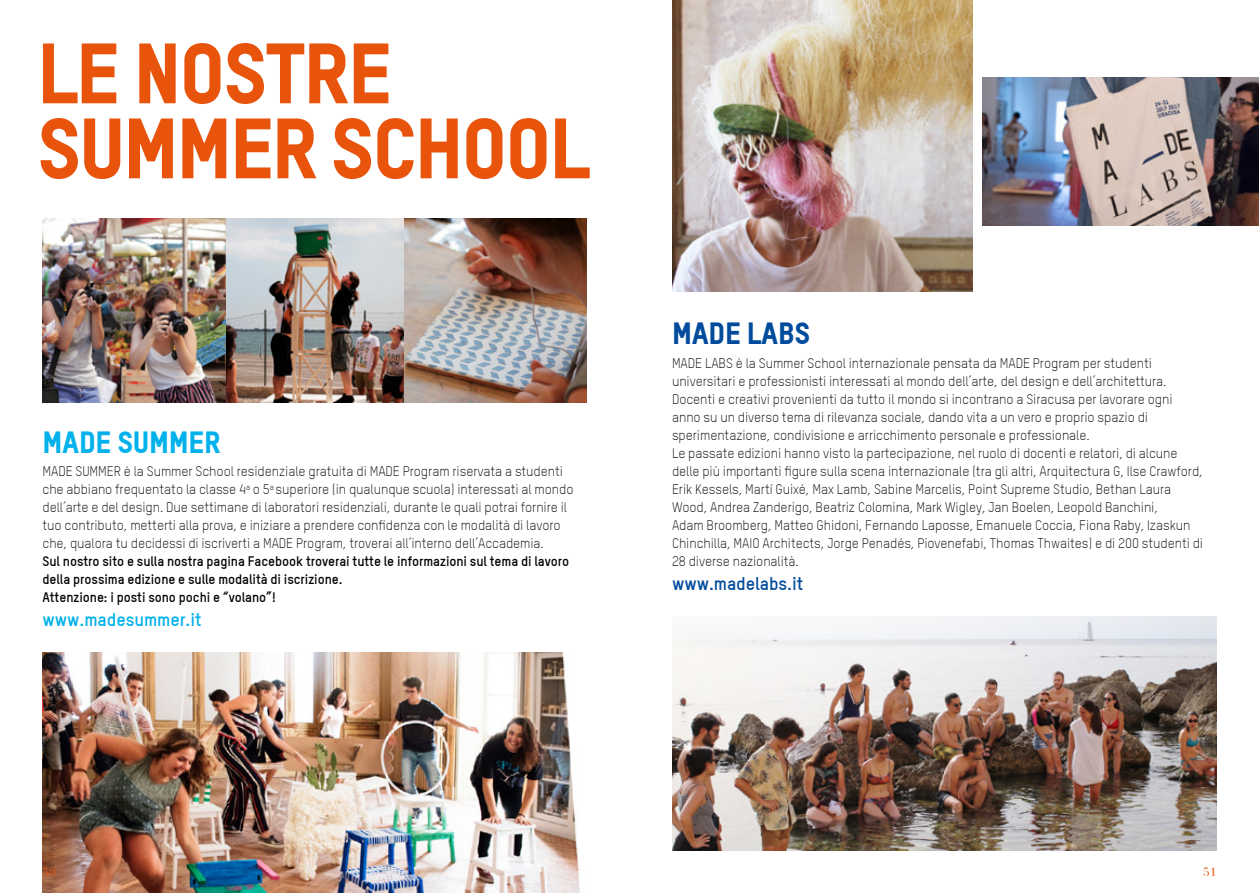
<style>
.page{position:relative;width:1259px;height:893px;background:#fff}
.page>*{position:absolute;margin:0;border:0;box-sizing:border-box;transform-origin:0 0}
.t1{font:84px/75px "TSTAR Headline";letter-spacing:-.03em;color:#e9540d}
.t2{font:30px "TSTAR Headline";letter-spacing:-.01em;color:#00b1eb}
.t3{font:30px "TSTAR Headline";letter-spacing:-.01em;color:#004b9c}
.t4{font:700 18px "TSTAR";letter-spacing:-.005em;color:#00b1eb}
.t5{font:700 18px "TSTAR";letter-spacing:-.005em;color:#004b9c}
.t6{font:300 13.5px/18px "TSTAR";letter-spacing:-.005em;color:#000}
.t7{font:700 13.5px/18px "TSTAR";letter-spacing:-.005em;color:#000}
.t8{font:12px "Bauer Bodoni Std";color:#e9540d}
</style>
<div class="page">
<img style="left:672px;top:0;width:300px;height:291px">
<img style="left:43px;top:219px;width:544px;height:183px">
<img style="left:43px;top:653px;width:537px;height:240px">
<img style="left:672px;top:617px;width:544px;height:233px">
<img style="left:982px;top:77px;width:277px;height:148px">
<h1 class="t1" style="left:37px;top:34px;width:555px">LE NOSTRE<br>SUMMER SCHOOL</h1>
<h2 class="t2" style="left:43px;top:423px;width:180px">MADE SUMMER</h2>
<p class="t6" style="left:43px;top:462px;width:532px">MADE SUMMER è la Summer School residenziale gratuita di MADE Program riservata a studenti che abbiano frequentato la classe 4<sup>a</sup> o 5<sup>a</sup> superiore (in qualunque scuola) interessati al mondo dell’arte e del design. Due settimane di laboratori residenziali, durante le quali potrai fornire il tuo contributo, metterti alla prova, e iniziare a prendere confidenza con le modalità di lavoro che, qualora tu decidessi di iscriverti a MADE Program, troverai all’interno dell’Accademia.</p>
<p class="t7" style="left:43px;top:552px;width:528px">Sul nostro sito e sulla nostra pagina Facebook troverai tutte le informazioni sul tema di lavoro della prossima edizione e sulle modalità di iscrizione.<br>Attenzione: i posti sono pochi e “volano”!</p>
<h3 class="t4" style="left:43px;top:608px;width:161px">www.madesummer.it</h3>
<h2 class="t3" style="left:672px;top:315px;width:140px">MADE LABS</h2>
<p class="t6" style="left:672px;top:354px;width:532px">MADE LABS è la Summer School internazionale pensata da MADE Program per studenti universitari e professionisti interessati al mondo dell’arte, del design e dell’architettura.<br>Docenti e creativi provenienti da tutto il mondo si incontrano a Siracusa per lavorare ogni anno su un diverso tema di rilevanza sociale, dando vita a un vero e proprio spazio di sperimentazione, condivisione e arricchimento personale e professionale.<br>Le passate edizioni hanno visto la partecipazione, nel ruolo di docenti e relatori, di alcune delle più importanti figure sulla scena internazionale (tra gli altri, Arquitectura G, Ilse Crawford, Erik Kessels, Martí Guixé, Max Lamb, Sabine Marcelis, Point Supreme Studio, Bethan Laura Wood, Andrea Zanderigo, Beatriz Colomina, Mark Wigley, Jan Boelen, Leopold Banchini,<br>Adam Broomberg, Matteo Ghidoni, Fernando Laposse, Emanuele Coccia, Fiona Raby, Izaskun Chinchilla, MAIO Architects, Jorge Penadés, Piovenefabi, Thomas Thwaites) e di 200 studenti di 28 diverse nazionalità.</p>
<h3 class="t5" style="left:672px;top:573px;width:133px">www.madelabs.it</h3>
<p class="t8" style="left:43px;top:865px;width:15px">50</p>
<p class="t8" style="left:1203px;top:865px;width:15px">51</p>
</div>
